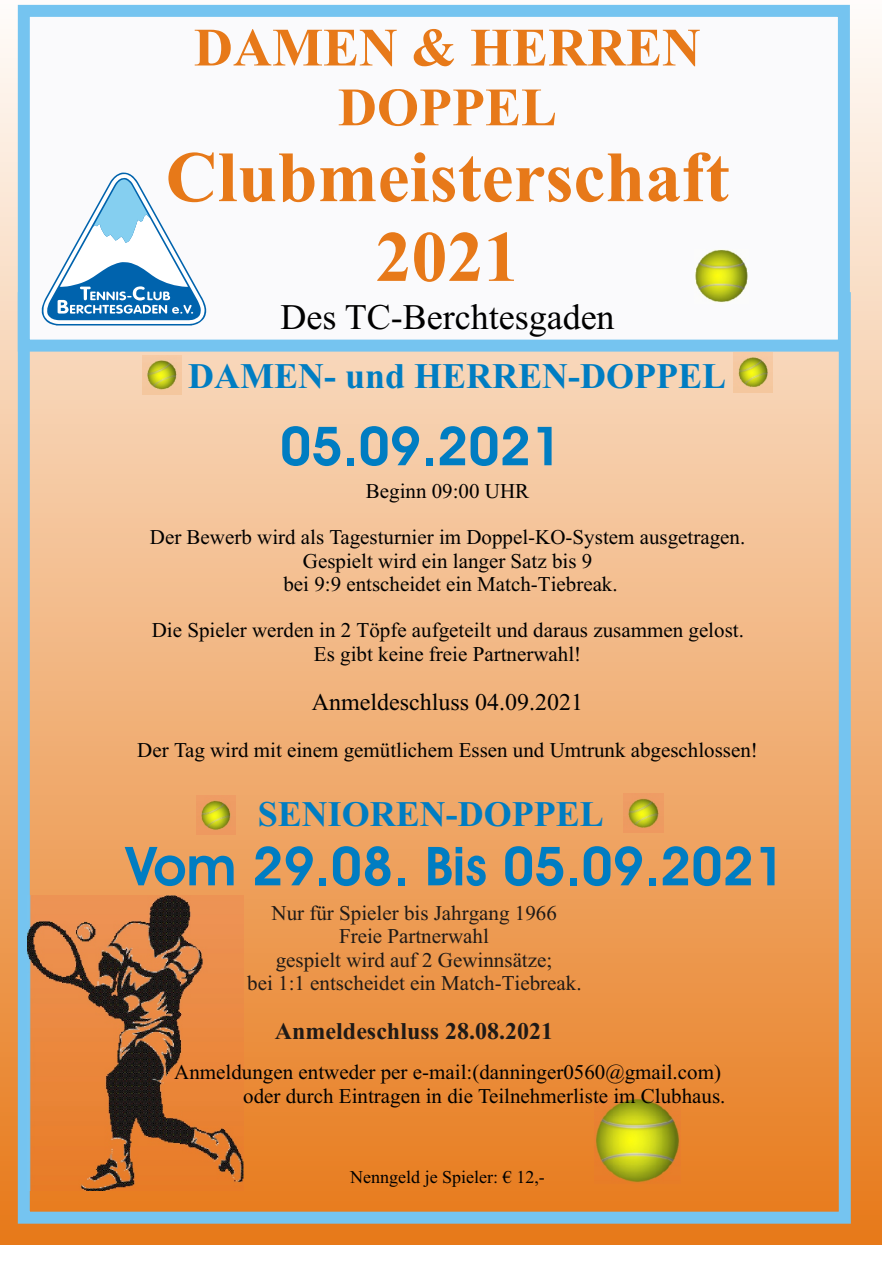
<style>
.page{position:relative;width:894px;height:1263px;background:#fff}
.page>*{position:absolute;margin:0;border:0;box-sizing:border-box;transform-origin:0 0}
.t1{font:700 54px "Avant Garde Bk BT";color:#007dc2}
.t2{font:700 36px "Times New Roman";color:#007dc2}
.t3{font:36px "Times New Roman";color:#000}
.t4{font:24px "Times New Roman";color:#000}
.t5{font:700 24px "Times New Roman";color:#1f1a17}
.t6{font:21px/23.2px "Times New Roman";color:#000;text-align:center}
.t7{font:21px/23.2px "Times New Roman";color:#1f1a17;text-align:center}
.t8{font:18px "Times New Roman";color:#000}
</style>
<div class="page">
<div style="left:0;top:0;width:882px;height:1245px;background:linear-gradient(to bottom,#fefcfb,#e77919)"></div>
<div style="left:18px;top:292px;width:833px;height:932px;border:12px solid #75c4f0"></div>
<img style="left:27px;top:895px;width:217px;height:296px">
<img style="left:594px;top:1097px;width:86px;height:87px">
<div style="left:18px;top:5px;width:832px;height:347px;background:#fafafc;border:12px solid #75c4f0"></div>
<svg style="left:169px;top:28px;width:560px;height:254px"></svg>
<img style="left:197px;top:795px;width:39px;height:40px">
<img style="left:624px;top:793px;width:39px;height:40px">
<img style="left:733px;top:353px;width:40px;height:39px">
<img style="left:142px;top:355px;width:40px;height:40px">
<img style="left:695px;top:250px;width:53px;height:53px">
<svg style="left:42px;top:172px;width:164px;height:154px"></svg>
<h2 class="t3" style="left:280px;top:304px;width:336px">Des TC-Berchtesgaden</h2>
<h2 class="t2" style="left:188px;top:364px;width:540px">DAMEN- und HERREN-DOPPEL</h2>
<h1 class="t1" style="left:280px;top:424px;width:284px">05.09.2021</h1>
<p class="t6" style="left:366px;top:481px;width:165px">Beginn 09:00 UHR</p>
<p class="t6" style="left:150px;top:528px;width:597px">Der Bewerb wird als Tagesturnier im Doppel-KO-System ausgetragen.</p>
<p class="t6" style="left:283px;top:551px;width:336px">Gespielt wird ein langer Satz bis 9<br>bei 9:9 entscheidet ein Match-Tiebreak.</p>
<p class="t6" style="left:152px;top:621px;width:594px">Die Spieler werden in 2 Töpfe aufgeteilt und daraus zusammen gelost.<br>Es gibt keine freie Partnerwahl!</p>
<p class="t4" style="left:312px;top:693px;width:273px">Anmeldeschluss 04.09.2021</p>
<p class="t6" style="left:137px;top:740px;width:622px">Der Tag wird mit einem gemütlichem Essen und Umtrunk abgeschlossen!</p>
<h2 class="t2" style="left:258px;top:802px;width:348px">SENIOREN-DOPPEL</h2>
<h1 class="t1" style="left:126px;top:844px;width:661px">Vom 29.08. Bis 05.09.2021</h1>
<p class="t7" style="left:247px;top:903px;width:336px">Nur für Spieler bis Jahrgang 1966<br>Freie Partnerwahl<br>gespielt wird auf 2 Gewinnsätze;<br>bei 1:1 entscheidet ein Match-Tiebreak.</p>
<p class="t5" style="left:275px;top:1023px;width:280px">Anmeldeschluss 28.08.2021</p>
<p class="t6" style="left:174px;top:1063px;width:553px;text-align:right">Anmeldungen entweder per e-mail:(danninger0560@gmail.com) oder durch Eintragen in die Teilnehmerliste im Clubhaus.</p>
<p class="t8" style="left:350px;top:1171px;width:196px">Nenngeld je Spieler: € 12,-</p>
</div>
